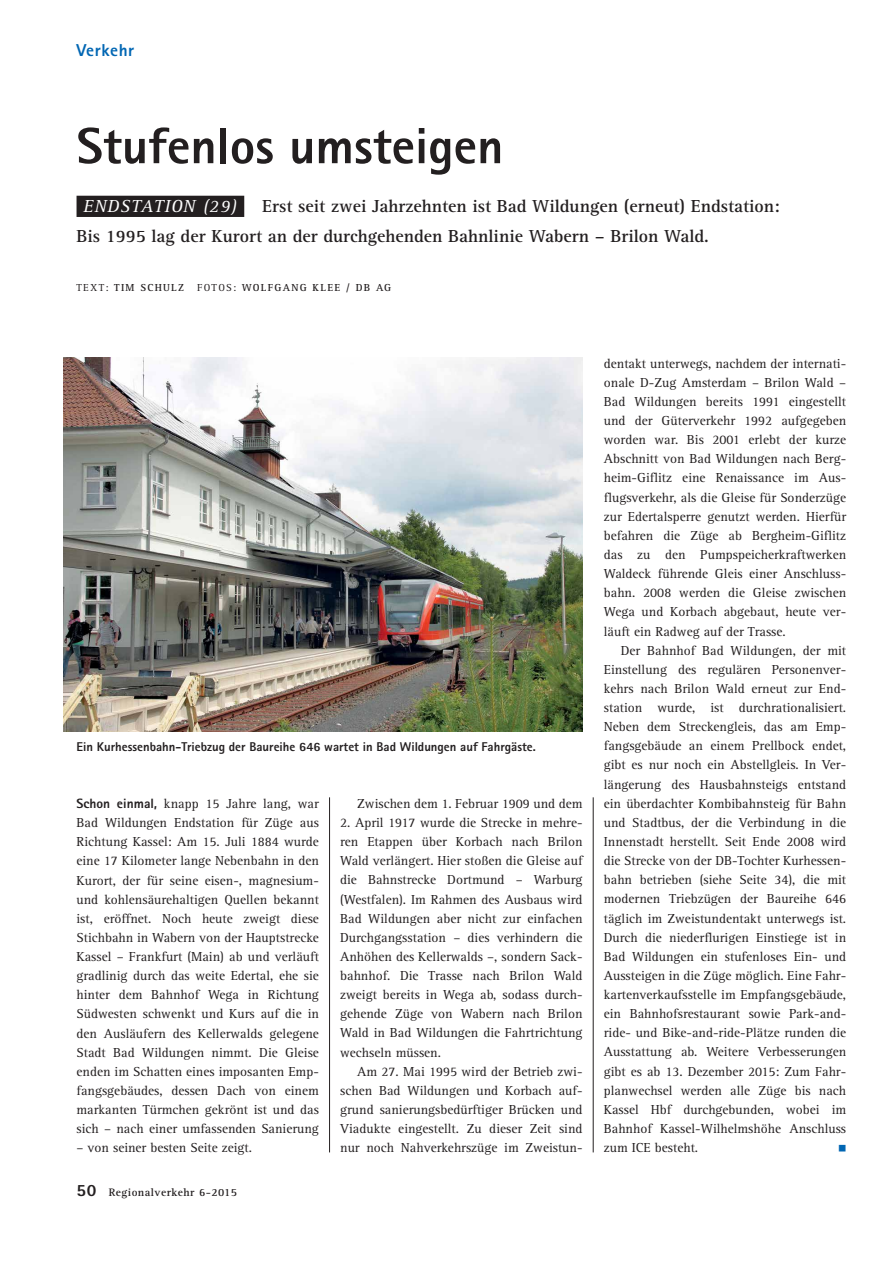
<style>
.page{position:relative;width:893px;height:1263px;background:#fff}
.page>*{position:absolute;margin:0;border:0;box-sizing:border-box;transform-origin:0 0}
.t1{font:800 51px "Rotis Sans Serif";color:#231f20}
.t2{font:700 18px/30px "Rotis Serif";color:#231f20}
.t3{font:italic 18px "Rotis Serif";letter-spacing:.05em;color:#fff}
.t4{font:800 17.25px "Rotis Sans Serif";letter-spacing:.03em;color:#0066b3}
.t5{font:13.5px/19.2px "Rotis Serif";color:#231f20;text-align:justify}
.t6{font:800 12.75px "Rotis Sans Serif";color:#231f20}
.t7{font:12.75px "Bundesbahn Pi Std 2";color:#0066b3}
.t8{font:700 11.25px "Rotis Serif";letter-spacing:.04em;color:#231f20}
.t9{font:700 10.5px "Rotis Serif";letter-spacing:.12em;color:#231f20}
.s1{font-weight:400}
.s2{font-family:"Rotis Sans Serif";font-weight:800}
.s3{font-family:"Rotis Sans Serif";font-weight:800;font-size:17.25px}
</style>
<div class="page">
<hr style="left:593px;top:797px;width:1px;height:355px;background:#231f20">
<hr style="left:329px;top:797px;width:1px;height:355px;background:#231f20">
<div style="left:77px;top:196px;width:167px;height:21px;background:#231f20"></div>
<img style="left:64px;top:357px;width:519px;height:374px">
<p class="t4" style="left:77px;top:39px;width:59px">Verkehr</p>
<h1 class="t1" style="left:77px;top:113px;width:428px">Stufenlos umsteigen</h1>
<h2 class="t3" style="left:83px;top:196px;width:155px">ENDSTATION (29)</h2>
<h2 class="t2" style="left:77px;top:192px;width:705px;text-indent:186px">Erst seit zwei Jahrzehnten ist Bad Wildungen (erneut) Endstation:<br>Bis 1995 lag der Kurort an der durchgehenden Bahnlinie Wabern – Brilon Wald.</h2>
<p class="t9" style="left:77px;top:282px;width:309px"><span class="s1">Text :</span> Tim Schulz <span class="s1">Fotos:</span> Wolfgang Klee / DB AG</p>
<p class="t6" style="left:77px;top:738px;width:461px">Ein Kurhessenbahn-Triebzug der Baureihe 646 wartet in Bad Wildungen auf Fahrgäste.</p>
<p class="t5" style="left:77px;top:794px;width:244px"><span class="s2">Schon einmal,</span> knapp 15 Jahre lang, war Bad Wildungen Endstation für Züge aus Richtung Kassel: Am 15. Juli 1884 wurde eine 17 Kilometer lange Nebenbahn in den Kurort, der für seine eisen-, magnesium&shy;und kohlensäurehaltigen Quellen bekannt ist, eröffnet. Noch heute zweigt diese Stichbahn in Wabern von der Hauptstrecke Kassel – Frankfurt (Main) ab und verläuft gradlinig durch das weite Edertal, ehe sie hinter dem Bahnhof Wega in Richtung Südwesten schwenkt und Kurs auf die in den Ausläufern des Kellerwalds gelegene Stadt Bad Wildungen nimmt. Die Gleise enden im Schatten eines imposanten Emp&shy;fangsgebäudes, dessen Dach von einem markanten Türmchen gekrönt ist und das sich – nach einer umfassenden Sanierung</p>
<p class="t5" style="left:77px;top:1139px;width:177px">– von seiner besten Seite zeigt.</p>
<p class="t8" style="left:77px;top:1185px;width:162px"><span class="s3">50</span> Regionalverkehr 6-2015</p>
<p class="t5" style="left:357px;top:794px;width:227px">Zwischen dem 1. Februar 1909 und dem</p>
<p class="t5" style="left:340px;top:813px;width:244px">2. April 1917 wurde die Strecke in mehre&shy;ren Etappen über Korbach nach Brilon Wald verlängert. Hier stoßen die Gleise auf die Bahnstrecke Dortmund – Warburg (Westfalen). Im Rahmen des Ausbaus wird Bad Wildungen aber nicht zur einfachen Durchgangsstation – dies verhindern die Anhöhen des Kellerwalds –, sondern Sack&shy;bahnhof. Die Trasse nach Brilon Wald zweigt bereits in Wega ab, sodass durch&shy;gehende Züge von Wabern nach Brilon Wald in Bad Wildungen die Fahrtrichtung wechseln müssen.</p>
<p class="t5" style="left:340px;top:1062px;width:244px;text-indent:17px">Am 27. Mai 1995 wird der Betrieb zwi&shy;schen Bad Wildungen und Korbach auf&shy;grund sanierungsbedürftiger Brücken und Viadukte eingestellt. Zu dieser Zeit sind nur noch Nahverkehrszüge im Zweistun-</p>
<p class="t5" style="left:604px;top:354px;width:244px">dentakt unterwegs, nachdem der internati&shy;onale D-Zug Amsterdam – Brilon Wald – Bad Wildungen bereits 1991 eingestellt und der Güterverkehr 1992 aufgegeben worden war. Bis 2001 erlebt der kurze Abschnitt von Bad Wildungen nach Berg&shy;heim-Giflitz eine Renaissance im Aus&shy;flugsverkehr, als die Gleise für Sonderzüge zur Edertalsperre genutzt werden. Hierfür befahren die Züge ab Bergheim-Giflitz das zu den Pumpspeicherkraftwerken Waldeck führende Gleis einer Anschluss&shy;bahn. 2008 werden die Gleise zwischen Wega und Korbach abgebaut, heute ver&shy;läuft ein Radweg auf der Trasse.</p>
<p class="t5" style="left:604px;top:641px;width:244px;text-indent:17px">Der Bahnhof Bad Wildungen, der mit Einstellung des regulären Personenver&shy;kehrs nach Brilon Wald erneut zur End&shy;station wurde, ist durchrationalisiert.<br>Neben dem Streckengleis, das am Emp&shy;fangsgebäude an einem Prellbock endet, gibt es nur noch ein Abstellgleis. In Ver&shy;längerung des Hausbahnsteigs entstand ein überdachter Kombibahnsteig für Bahn und Stadtbus, der die Verbindung in die Innenstadt herstellt. Seit Ende 2008 wird die Strecke von der DB-Tochter Kurhessen&shy;bahn betrieben (siehe Seite 34), die mit modernen Triebzügen der Baureihe 646 täglich im Zweistundentakt unterwegs ist.<br>Durch die niederflurigen Einstiege ist in Bad Wildungen ein stufenloses Ein- und Aussteigen in die Züge möglich. Eine Fahr&shy;kartenverkaufsstelle im Empfangsgebäude, ein Bahnhofsrestaurant sowie Park-and&shy;ride- und Bike-and-ride-Plätze runden die Ausstattung ab. Weitere Verbesserungen gibt es ab 13. Dezember 2015: Zum Fahr&shy;planwechsel werden alle Züge bis nach Kassel Hbf durchgebunden, wobei im Bahnhof Kassel-Wilhelmshöhe Anschluss zum ICE besteht.</p>
<p class="t7" style="left:838px;top:1142px;width:9px">■</p>
</div>
